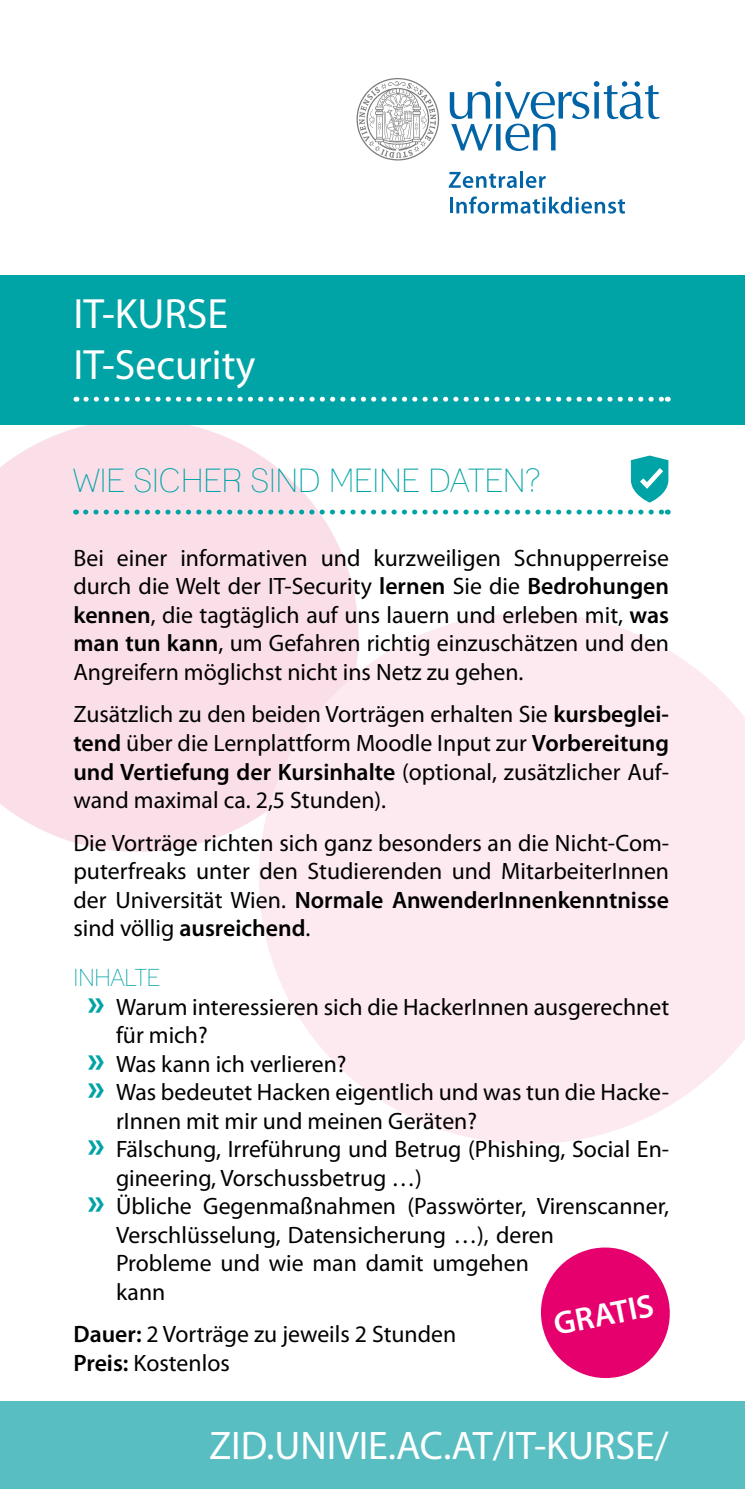
<style>
.page{position:relative;width:745px;height:1489px;background:#fff}
.page>*{position:absolute;margin:0;border:0;box-sizing:border-box;transform-origin:0 0}
.t1{font:42.5px/51px "Myriad Pro";color:#fff}
.t2{font:40px "Myriad Pro";color:#fff}
.t3{font:condensed 32.5px "Lane";color:#00a3a6}
.t4{font:600 32.5px "Myriad Pro";color:#fff}
.t5{font:23.75px/28.5px "Myriad Pro";color:#000;text-align:justify}
.t6{font:condensed 23.75px "Lane";color:#00a3a6}
.s1{font-weight:600}
.s2{font-weight:700;font-size:37.5px;color:#00a3a6}
</style>
<div class="page">
<svg style="left:0;top:425px;width:357px;height:426px;background:#fbe2ea"></svg>
<svg style="left:259px;top:612px;width:485px;height:531px;background:#fcecf1"></svg>
<svg style="left:86px;top:509px;width:581px;height:5px"></svg>
<div style="left:0;top:1400px;width:744px;height:88px;background:#58bec2"></div>
<svg style="left:541px;top:1247px;width:129px;height:132px"></svg>
<svg style="left:630px;top:455px;width:38px;height:47px"></svg>
<div style="left:0;top:275px;width:744px;height:150px;background:#00a3a6"></div>
<svg style="left:86px;top:396px;width:581px;height:5px"></svg>
<svg style="left:449px;top:81px;width:210px;height:70px"></svg>
<svg style="left:356px;top:78px;width:83px;height:82px"></svg>
<svg style="left:448px;top:172px;width:68px;height:16px"></svg>
<hr style="left:519px;top:171px;width:3px;height:17px;background:#0064a7">
<svg style="left:525px;top:176px;width:20px;height:12px"></svg>
<hr style="left:449px;top:197px;width:3px;height:16px;background:#0064a7">
<svg style="left:456px;top:196px;width:168px;height:18px"></svg>
<h1 class="t1" style="left:73px;top:287px;width:183px">IT-KURSE<br>IT-Security</h1>
<h3 class="t3" style="left:73px;top:460px;width:468px">WIE SICHER SIND MEINE DATEN?</h3>
<p class="t5" style="left:73px;top:543px;width:597px">Bei einer informativen und kurzweiligen Schnupperreise durch die Welt der IT-Security <span class="s1">lernen</span> Sie die <span class="s1">Bedrohungen kennen</span>, die tagtäglich auf uns lauern und erleben mit, <span class="s1">was man tun kann</span>, um Gefahren richtig einzuschätzen und den Angreifern möglichst nicht ins Netz zu gehen.</p>
<p class="t5" style="left:73px;top:700px;width:596px">Zusätzlich zu den beiden Vorträgen erhalten Sie <span class="s1">kursbeglei&shy;tend</span> über die Lernplattform Moodle Input zur <span class="s1">Vorbereitung und Vertiefung der Kursinhalte</span> (optional, zusätzlicher Auf&shy;wand maximal ca. 2,5 Stunden).</p>
<p class="t5" style="left:73px;top:828px;width:597px">Die Vorträge richten sich ganz besonders an die Nicht-Com&shy;puterfreaks unter den Studierenden und MitarbeiterInnen der Universität Wien. <span class="s1">Normale AnwenderInnenkenntnisse </span>sind völlig <span class="s1">ausreichend</span>.</p>
<p class="t6" style="left:73px;top:963px;width:88px">INHALTE</p>
<p class="t5" style="left:88px;top:991px;width:582px"><span class="s2">»</span> Warum interessieren sich die HackerInnen ausgerechnet</p>
<p class="t5" style="left:116px;top:1020px;width:93px">für mich?</p>
<p class="t5" style="left:88px;top:1048px;width:260px"><span class="s2">»</span> Was kann ich verlieren?</p>
<p class="t5" style="left:88px;top:1077px;width:582px"><span class="s2">»</span> Was bedeutet Hacken eigentlich und was tun die Hacke-</p>
<p class="t5" style="left:116px;top:1105px;width:362px">rInnen mit mir und meinen Geräten?</p>
<p class="t5" style="left:88px;top:1134px;width:582px"><span class="s2">»</span> Fälschung, Irreführung und Betrug (Phishing, Social En-</p>
<p class="t5" style="left:116px;top:1162px;width:307px">gineering, Vorschussbetrug …)</p>
<p class="t5" style="left:88px;top:1191px;width:582px"><span class="s2">»</span> Übliche Gegenmaßnahmen (Passwörter, Virenscanner,</p>
<p class="t5" style="left:116px;top:1219px;width:439px">Verschlüsselung, Datensicherung …), deren</p>
<p class="t5" style="left:116px;top:1248px;width:414px">Probleme und wie man damit umgehen</p>
<p class="t5" style="left:116px;top:1276px;width:51px">kann</p>
<p class="t5" style="left:73px;top:1319px;width:384px"><span class="s1">Dauer:</span> 2 Vorträge zu jeweils 2 Stunden<br><span class="s1">Preis:</span> Kostenlos</p>
<h3 class="t4" style="left:550px;top:1303px;width:102px;rotate:-11deg">GRATIS</h3>
<h2 class="t2" style="left:209px;top:1421px;width:460px">ZID.UNIVIE.AC.AT/IT-KURSE/</h2>
</div>
